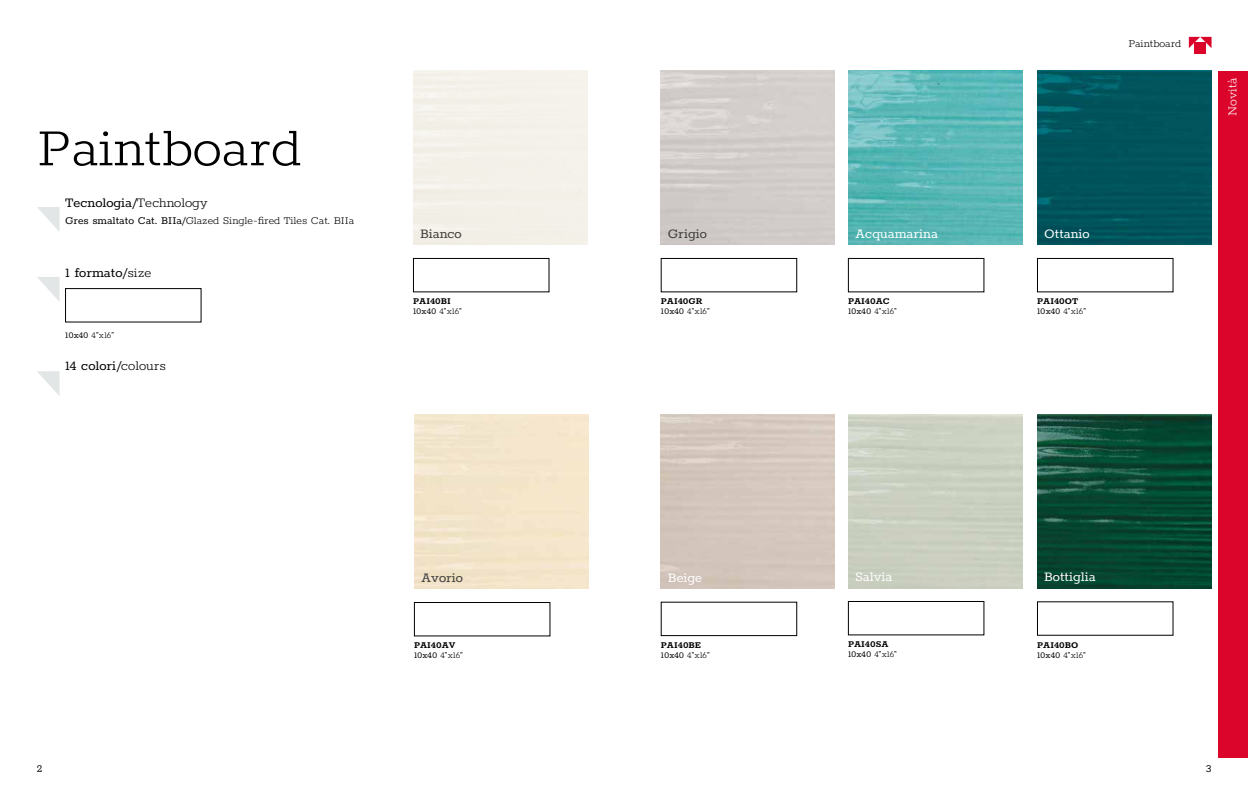
<style>
.page{position:relative;width:1248px;height:794px;background:#fff}
.page>*{position:absolute;margin:0;border:0;box-sizing:border-box;transform-origin:0 0}
.t1{font:300 60px "Rokkitt";color:#000}
.t2{font:15px "Rokkitt";color:#000}
.t3{font:15px "Rokkitt";color:#fff}
.t4{font:15px "Rokkitt";color:#3c3c3b}
.t5{font:300 14px "Rokkitt";color:#fff}
.t6{font:300 12px "Rokkitt";color:#000}
.t7{font:12px "Rokkitt";color:#000}
.t8{font:700 10px/10px "Rokkitt";color:#000}
.t9{font:300 10px "Rokkitt";color:#000}
.s1{font-weight:300}
.s2{font-weight:400}
</style>
<div class="page">
<img style="left:1037px;top:71px;width:173px;height:174px">
<div style="left:1037px;top:258px;width:136px;height:34px;border:1px solid #000"></div>
<div style="left:661px;top:602px;width:136px;height:34px;border:1px solid #000"></div>
<div style="left:660px;top:258px;width:137px;height:34px;border:1px solid #000"></div>
<div style="left:1217px;top:71px;width:30px;height:686px;background:#db052c"></div>
<div style="left:1194px;top:43px;width:11px;height:11px;background:#db052c"></div>
<svg style="left:1188px;top:37px;width:23px;height:11px"></svg>
<img style="left:848px;top:71px;width:173px;height:174px">
<div style="left:848px;top:258px;width:136px;height:34px;border:1px solid #000"></div>
<div style="left:848px;top:601px;width:136px;height:34px;border:1px solid #000"></div>
<img style="left:1037px;top:414px;width:173px;height:174px">
<div style="left:413px;top:258px;width:136px;height:34px;border:1px solid #000"></div>
<div style="left:414px;top:602px;width:136px;height:34px;border:1px solid #000"></div>
<div style="left:65px;top:288px;width:136px;height:34px;border:1px solid #000"></div>
<svg style="left:37px;top:277px;width:23px;height:25px"></svg>
<svg style="left:37px;top:371px;width:23px;height:25px"></svg>
<svg style="left:37px;top:207px;width:23px;height:25px"></svg>
<h1 class="t1" style="left:37px;top:108px;width:266px">Paintboard</h1>
<h2 class="t2" style="left:65px;top:193px;width:144px">Tecnologia/<span class="s1">Technology</span></h2>
<p class="t6" style="left:65px;top:212px;width:290px"><span class="s2">Gres smaltato Cat. BIIa/</span>Glazed Single-fired Tiles Cat. BIIa</p>
<h2 class="t2" style="left:65px;top:263px;width:88px">1 formato/<span class="s1">size</span></h2>
<p class="t9" style="left:65px;top:328px;width:50px"><span class="s2">10x40</span> 4”x16”</p>
<h2 class="t2" style="left:65px;top:356px;width:102px">14 colori/<span class="s1">colours</span></h2>
<h2 class="t4" style="left:420px;top:223px;width:43px">Bianco</h2>
<p class="t8" style="left:413px;top:295px;width:50px">PAI40BI<br><span class="s2">10x40</span> <span class="s1">4”x16”</span></p>
<h2 class="t4" style="left:668px;top:223px;width:40px">Grigio</h2>
<p class="t8" style="left:660px;top:295px;width:50px">PAI40GR<br><span class="s2">10x40</span> <span class="s1">4”x16”</span></p>
<h2 class="t3" style="left:855px;top:223px;width:84px">Acquamarina</h2>
<p class="t8" style="left:848px;top:295px;width:50px">PAI40AC<br><span class="s2">10x40</span> <span class="s1">4”x16”</span></p>
<p class="t6" style="left:1128px;top:35px;width:54px">Paintboard</p>
<h2 class="t3" style="left:1044px;top:223px;width:47px">Ottanio</h2>
<p class="t8" style="left:1037px;top:295px;width:50px">PAI40OT<br><span class="s2">10x40</span> <span class="s1">4”x16”</span></p>
<h3 class="t5" style="left:1223px;top:116px;width:39px;rotate:-90deg">Novità</h3>
<h2 class="t4" style="left:421px;top:567px;width:43px">Avorio</h2>
<p class="t8" style="left:414px;top:639px;width:50px">PAI40AV<br><span class="s2">10x40</span> <span class="s1">4”x16”</span></p>
<h2 class="t3" style="left:668px;top:567px;width:36px">Beige</h2>
<p class="t8" style="left:661px;top:639px;width:50px">PAI40BE<br><span class="s2">10x40</span> <span class="s1">4”x16”</span></p>
<h2 class="t3" style="left:855px;top:566px;width:38px">Salvia</h2>
<p class="t8" style="left:848px;top:638px;width:50px">PAI40SA<br><span class="s2">10x40</span> <span class="s1">4”x16”</span></p>
<h2 class="t3" style="left:1044px;top:567px;width:53px">Bottiglia</h2>
<p class="t8" style="left:1037px;top:639px;width:50px">PAI40BO<br><span class="s2">10x40</span> <span class="s1">4”x16”</span></p>
<p class="t7" style="left:37px;top:760px;width:7px">2</p>
<p class="t7" style="left:1205px;top:760px;width:7px">3</p>
</div>
